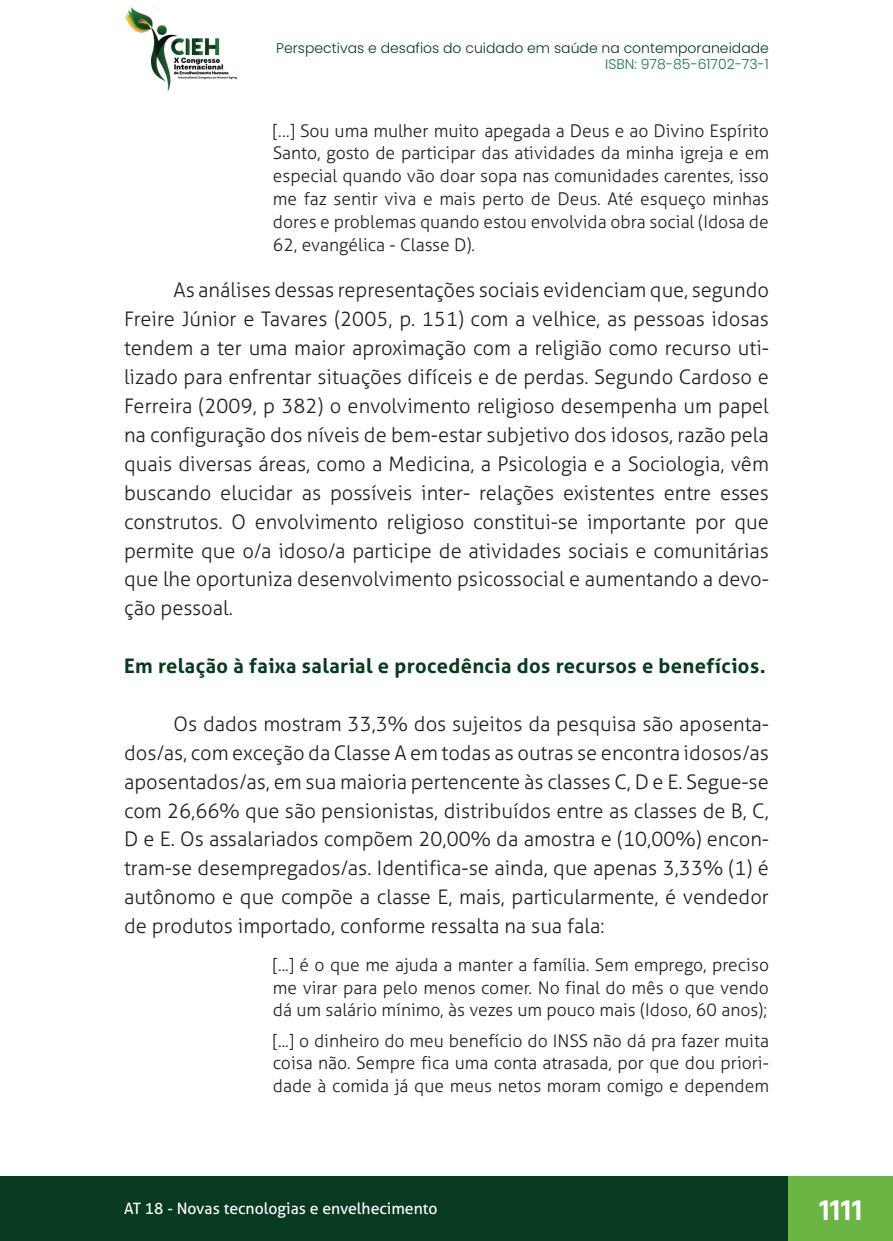
<style>
.page{position:relative;width:893px;height:1241px;background:#fff}
.page>*{position:absolute;margin:0;border:0;box-sizing:border-box;transform-origin:0 0}
.t1{font:700 28px "Geometria";color:#fff}
._8_CORPO{font:300 20.12px/28.9px "Aller";color:#231f20;text-align:justify}
._9_SUBTÍTULO_2{font:700 20.12px "Aller";letter-spacing:.02em;color:#073a1e}
._15_CITACAO{font:300 17.5px/22.8px "Aller";color:#231f20;text-align:justify}
.t2{font:15.75px "Aller";color:#fff}
.t3{font:300 14px "Poppins";color:#073a1e}
.t4{font:300 14px "Poppins";color:#177541}
</style>
<div class="page">
<div style="left:0;top:1176px;width:893px;height:64px;background:#073a1e"></div>
<div style="left:789px;top:1176px;width:104px;height:64px;background:#6ab544"></div>
<img style="left:125px;top:6px;width:112px;height:86px">
<p class="t3" style="left:276px;top:39px;width:494px">Perspectivas e desafios do cuidado em saúde na contemporaneidade</p>
<p class="t4" style="left:605px;top:56px;width:165px">ISBN: 978-85-61702-73-1</p>
<p class="_15_CITACAO" style="left:273px;top:119px;width:498px">[…] Sou uma mulher muito apegada a Deus e ao Divino Espírito Santo, gosto de participar das atividades da minha igreja e em especial quando vão doar sopa nas comunidades carentes, isso me faz sentir viva e mais perto de Deus. Até esqueço minhas dores e problemas quando estou envolvida obra social (Idosa de 62, evangélica - Classe D).</p>
<p class="_8_CORPO" style="left:124px;top:276px;width:646px;text-indent:50px">As análises dessas representações sociais evidenciam que, segundo Freire Júnior e Tavares (2005, p. 151) com a velhice, as pessoas idosas tendem a ter uma maior aproximação com a religião como recurso uti&shy;lizado para enfrentar situações difíceis e de perdas. Segundo Cardoso e Ferreira (2009, p 382) o envolvimento religioso desempenha um papel na configuração dos níveis de bem-estar subjetivo dos idosos, razão pela quais diversas áreas, como a Medicina, a Psicologia e a Sociologia, vêm buscando elucidar as possíveis inter- relações existentes entre esses construtos. O envolvimento religioso constitui-se importante por que permite que o/a idoso/a participe de atividades sociais e comunitárias que lhe oportuniza desenvolvimento psicossocial e aumentando a devo&shy;ção pessoal.</p>
<p class="_9_SUBTÍTULO_2" style="left:124px;top:653px;width:643px">Em relação à faixa salarial e procedência dos recursos e benefícios.</p>
<p class="_8_CORPO" style="left:124px;top:709px;width:646px;text-indent:50px">Os dados mostram 33,3% dos sujeitos da pesquisa são aposenta&shy;dos/as, com exceção da Classe A em todas as outras se encontra idosos/as aposentados/as, em sua maioria pertencente às classes C, D e E. Segue-se com 26,66% que são pensionistas, distribuídos entre as classes de B, C, D e E. Os assalariados compõem 20,00% da amostra e (10,00%) encon&shy;tram-se desempregados/as. Identifica-se ainda, que apenas 3,33% (1) é autônomo e que compõe a classe E, mais, particularmente, é vendedor de produtos importado, conforme ressalta na sua fala:</p>
<p class="_15_CITACAO" style="left:273px;top:952px;width:498px">[...] é o que me ajuda a manter a família. Sem emprego, preciso me virar para pelo menos comer. No final do mês o que vendo dá um salário mínimo, às vezes um pouco mais (Idoso, 60 anos);</p>
<p class="_15_CITACAO" style="left:273px;top:1028px;width:498px">[...] o dinheiro do meu benefício do INSS não dá pra fazer muita coisa não. Sempre fica uma conta atrasada, por que dou priori&shy;dade à comida já que meus netos moram comigo e dependem</p>
<p class="t2" style="left:124px;top:1198px;width:315px">AT 18 - Novas tecnologias e envelhecimento</p>
<h1 class="t1" style="left:819px;top:1192px;width:45px">1111</h1>
</div>
